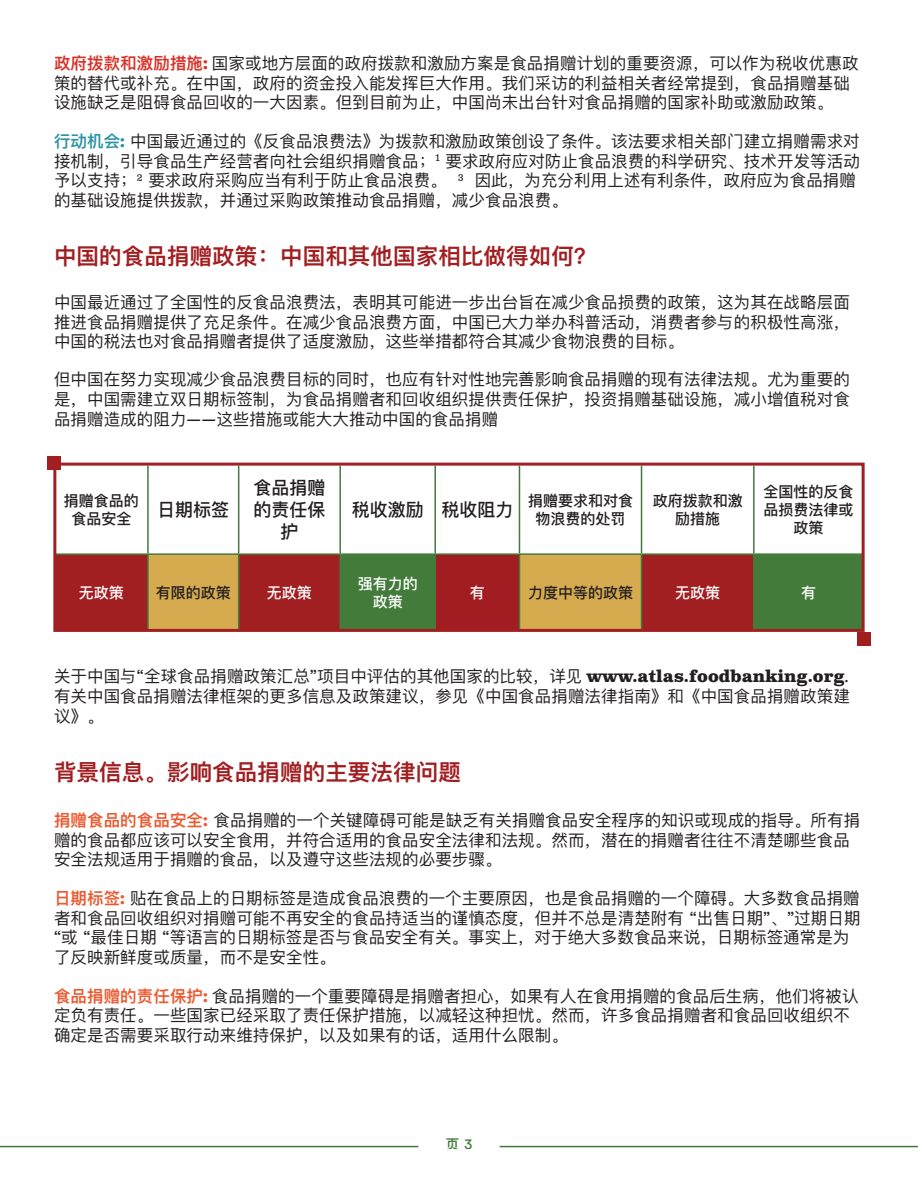
<style>
.page{position:relative;width:918px;height:1188px;background:#fff}
.page>*{position:absolute;margin:0;border:0;box-sizing:border-box;transform-origin:0 0}
.heading_1{font:600 22.5px "Ping Fang SC";letter-spacing:.005em;color:#a11e21}
.t1{font:500 18px/21.6px "Ping Fang SC";color:#231f20;text-align:center}
.t2{font:16.5px/19.5px "Ping Fang SC";letter-spacing:.005em;color:#231f20}
.t3{font:500 15px/18px "Ping Fang SC";color:#231f20;text-align:center}
.t4{font:500 15px/18px "Ping Fang SC";color:#fff;text-align:center}
.t5{font:600 13.5px "Ping Fang SC";color:#427b3a}
.s1{font-weight:600;color:#d93127}
.s2{font-family:"Objectivity";font-weight:800;color:#d93127}
.s3{font-weight:600;color:#2e93a4}
.s4{font-family:"Objectivity";font-weight:800;color:#2e93a4}
.s5{font-family:"Clarendon Text Pro"}
.s6{font-family:"Clarendon Text Pro";font-weight:700}
.s7{font-weight:600;color:#ec5a31}
.s8{font-family:"Objectivity";font-weight:800;color:#ec5a31}
.s9{font-family:"Objectivity";font-weight:500}
</style>
<div class="page">
<hr style="left:0;top:1146px;width:418px;height:1px;background:#427b3a">
<hr style="left:500px;top:1146px;width:418px;height:1px;background:#427b3a">
<div style="left:57px;top:555px;width:90px;height:73px;background:#a11e21"></div>
<svg style="left:149px;top:555px;width:712px;height:73px;background:#946b38"></svg>
<div style="left:435px;top:554px;width:84px;height:78px;background:#a11d21"></div>
<hr style="left:147px;top:466px;width:2px;height:87px;background:#427b3a">
<hr style="left:238px;top:466px;width:1px;height:87px;background:#427b3a">
<hr style="left:339px;top:466px;width:2px;height:87px;background:#427b3a">
<hr style="left:434px;top:466px;width:2px;height:87px;background:#427b3a">
<hr style="left:519px;top:466px;width:1px;height:87px;background:#427b3a">
<hr style="left:641px;top:466px;width:1px;height:87px;background:#427b3a">
<hr style="left:753px;top:466px;width:2px;height:87px;background:#427b3a">
<hr style="left:56px;top:553px;width:92px;height:2px;background:#427b3a">
<hr style="left:148px;top:553px;width:91px;height:2px;background:#427b3a">
<hr style="left:147px;top:555px;width:2px;height:76px;background:#427b3a">
<hr style="left:238px;top:555px;width:1px;height:76px;background:#427b3a">
<hr style="left:340px;top:553px;width:95px;height:2px;background:#427b3a">
<hr style="left:339px;top:555px;width:2px;height:76px;background:#427b3a">
<hr style="left:435px;top:553px;width:84px;height:2px;background:#427b3a">
<hr style="left:434px;top:555px;width:2px;height:76px;background:#427b3a">
<hr style="left:519px;top:553px;width:123px;height:2px;background:#427b3a">
<hr style="left:519px;top:555px;width:1px;height:76px;background:#427b3a">
<hr style="left:642px;top:553px;width:112px;height:2px;background:#427b3a">
<hr style="left:641px;top:555px;width:1px;height:76px;background:#427b3a">
<hr style="left:754px;top:553px;width:108px;height:2px;background:#427b3a">
<hr style="left:753px;top:555px;width:2px;height:76px;background:#427b3a">
<hr style="left:239px;top:553px;width:101px;height:2px;background:#427b3a">
<div style="left:48px;top:457px;width:13px;height:13px;background:#a11e21"></div>
<div style="left:857px;top:632px;width:13px;height:13px;background:#a11e21"></div>
<div style="left:53px;top:463px;width:812px;height:169px;border:3px solid #a11e21"></div>
<p class="t2" style="left:54px;top:53px;width:806px"><span class="s1">政府拨款和激励措施</span><span class="s2">:</span> 国家或地方层面的政府拨款和激励方案是食品捐赠计划的重要资源，可以作为税收优惠政策的替代或补充。在中国，政府的资金投入能发挥巨大作用。我们采访的利益相关者经常提到，食品捐赠基础设施缺乏是阻碍食品回收的一大因素。但到目前为止，中国尚未出台针对食品捐赠的国家补助或激励政策。</p>
<p class="t2" style="left:54px;top:131px;width:807px"><span class="s3">行动机会</span><span class="s4">:</span> 中国最近通过的《反食品浪费法》为拨款和激励政策创设了条件。该法要求相关部门建立捐赠需求对接机制，引导食品生产经营者向社会组织捐赠食品；<sup>1</sup> 要求政府应对防止食品浪费的科学研究、技术开发等活动予以支持；<sup>2</sup> 要求政府采购应当有利于防止食品浪费。 <sup>3</sup> 因此，为充分利用上述有利条件，政府应为食品捐赠的基础设施提供拨款，并通过采购政策推动食品捐赠，减少食品浪费。</p>
<p class="heading_1" style="left:54px;top:242px;width:544px">中国的食品捐赠政策：中国和其他国家相比做得如何？</p>
<p class="t2" style="left:54px;top:293px;width:797px;text-align:justify">中国最近通过了全国性的反食品浪费法，表明其可能进一步出台旨在减少食品损费的政策，这为其在战略层面推进食品捐赠提供了充足条件。在减少食品浪费方面，中国已大力举办科普活动，消费者参与的积极性高涨，中国的税法也对食品捐赠者提供了适度激励，这些举措都符合其减少食物浪费的目标。</p>
<p class="t2" style="left:54px;top:369px;width:797px;text-align:justify">但中国在努力实现减少食品浪费目标的同时，也应有针对性地完善影响食品捐赠的现有法律法规。尤为重要的是，中国需建立双日期标签制，为食品捐赠者和回收组织提供责任保护，投资捐赠基础设施，减小增值税对食品捐赠造成的阻力<span class="s5">——</span>这些措施或能大大推动中国的食品捐赠</p>
<p class="t3" style="left:64px;top:491px;width:76px">捐赠食品的食品安全</p>
<p class="t1" style="left:157px;top:499px;width:74px">日期标签</p>
<p class="t1" style="left:253px;top:477px;width:73px">食品捐赠的责任保护</p>
<p class="t1" style="left:352px;top:499px;width:74px">税收激励</p>
<p class="t1" style="left:441px;top:499px;width:73px">税收阻力</p>
<p class="t3" style="left:528px;top:491px;width:106px">捐赠要求和对食物浪费的处罚</p>
<p class="t3" style="left:653px;top:491px;width:91px">政府拨款和激励措施</p>
<p class="t3" style="left:764px;top:482px;width:92px">全国性的反食品损费法律或政策</p>
<p class="t4" style="left:79px;top:584px;width:46px">无政策</p>
<p class="t3" style="left:156px;top:584px;width:77px">有限的政策</p>
<p class="t4" style="left:267px;top:584px;width:46px">无政策</p>
<p class="t4" style="left:358px;top:575px;width:62px">强有力的政策</p>
<p class="t4" style="left:470px;top:584px;width:16px">有</p>
<p class="t3" style="left:528px;top:584px;width:106px">力度中等的政策</p>
<p class="t4" style="left:675px;top:584px;width:46px">无政策</p>
<p class="t4" style="left:801px;top:584px;width:16px">有</p>
<p class="t2" style="left:54px;top:666px;width:797px;text-align:justify">关于中国与<span class="s5">“</span>全球食品捐赠政策汇总<span class="s5">”</span>项目中评估的其他国家的比较，详见 <span class="s6">www.atlas.foodbanking.org</span><span class="s5">.</span>有关中国食品捐赠法律框架的更多信息及政策建议，参见《中国食品捐赠法律指南》和《中国食品捐赠政策建议》。</p>
<p class="heading_1" style="left:54px;top:759px;width:408px">背景信息。影响食品捐赠的主要法律问题</p>
<p class="t2" style="left:54px;top:810px;width:808px"><span class="s7">捐赠食品的食品安全</span><span class="s8">:</span> 食品捐赠的一个关键障碍可能是缺乏有关捐赠食品安全程序的知识或现成的指导。所有捐赠的食品都应该可以安全食用，并符合适用的食品安全法律和法规。然而，潜在的捐赠者往往不清楚哪些食品安全法规适用于捐赠的食品，以及遵守这些法规的必要步骤。</p>
<p class="t2" style="left:54px;top:888px;width:808px"><span class="s7">日期标签</span><span class="s8">:</span> 贴在食品上的日期标签是造成食品浪费的一个主要原因，也是食品捐赠的一个障碍。大多数食品捐赠者和食品回收组织对捐赠可能不再安全的食品持适当的谨慎态度，但并不总是清楚附有 <span class="s5">“</span>出售日期<span class="s5">”</span>、<span class="s5">”</span>过期日期<span class="s5">“</span>或 <span class="s5">“</span>最佳日期 <span class="s5">“</span>等语言的日期标签是否与食品安全有关。事实上，对于绝大多数食品来说，日期标签通常是为了反映新鲜度或质量，而不是安全性。</p>
<p class="t2" style="left:54px;top:986px;width:806px"><span class="s7">食品捐赠的责任保护</span><span class="s8">:</span> 食品捐赠的一个重要障碍是捐赠者担心，如果有人在食用捐赠的食品后生病，他们将被认定负有责任。一些国家已经采取了责任保护措施，以减轻这种担忧。然而，许多食品捐赠者和食品回收组织不确定是否需要采取行动来维持保护，以及如果有的话，适用什么限制。</p>
<p class="t5" style="left:446px;top:1136px;width:29px">页 <span class="s9">3</span></p>
</div>
